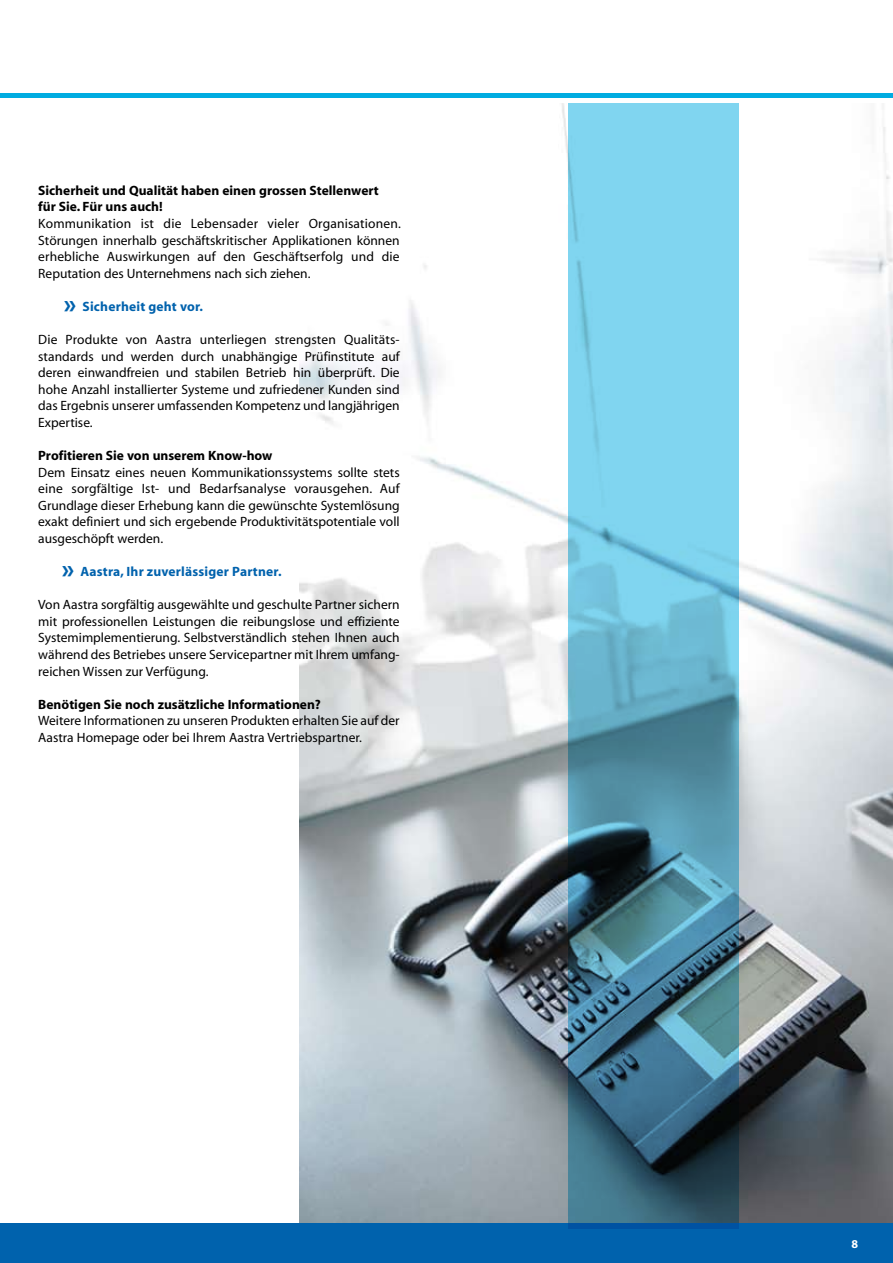
<style>
.page{position:relative;width:893px;height:1263px;background:#fff}
.page>*{position:absolute;margin:0;border:0;box-sizing:border-box;transform-origin:0 0}
.t1{font:13.5px/16.6px "Myriad";color:#000;text-align:justify}
.t2{font:700 13.5px/16.6px "Myriad";color:#000}
.t3{font:700 13.5px "Myriad";letter-spacing:.015em;color:#0062ad}
.t4{font:700 12px "Myriad";color:#fff}
.s1{font-size:27px}
</style>
<div class="page">
<img style="left:299px;top:103px;width:594px;height:1120px">
<div style="left:0;top:1223px;width:893px;height:40px;background:#0062ad"></div>
<svg style="left:569px;top:103px;width:170px;height:1126px"></svg>
<hr style="left:0;top:94px;width:893px;height:4px;background:#00ace1">
<p class="t2" style="left:38px;top:182px;width:342px">Sicherheit und Qualität haben einen grossen Stellenwert für Sie. Für uns auch!</p>
<p class="t1" style="left:38px;top:216px;width:364px">Kommunikation ist die Lebensader vieler Organisationen.<br>Störungen innerhalb geschäftskritischer Applikationen können erhebliche Auswirkungen auf den Geschäftserfolg und die Reputation des Unternehmens nach sich ziehen.</p>
<p class="t3" style="left:64px;top:299px;width:141px"><span class="s1">»</span> Sicherheit geht vor.</p>
<p class="t1" style="left:38px;top:332px;width:363px">Die Produkte von Aastra unterliegen strengsten Qualitäts&shy;standards und werden durch unabhängige Prüfinstitute auf deren einwandfreien und stabilen Betrieb hin überprüft. Die hohe Anzahl installierter Systeme und zufriedener Kunden sind das Ergebnis unserer umfassenden Kompetenz und langjährigen Expertise.</p>
<p class="t2" style="left:38px;top:448px;width:236px">Profitieren Sie von unserem Know-how</p>
<p class="t1" style="left:38px;top:464px;width:363px">Dem Einsatz eines neuen Kommunikationssystems sollte stets eine sorgfältige Ist- und Bedarfsanalyse vorausgehen. Auf Grundlage dieser Erhebung kann die gewünschte Systemlösung exakt definiert und sich ergebende Produktivitätspotentiale voll ausgeschöpft werden.</p>
<p class="t3" style="left:62px;top:565px;width:221px"><span class="s1">»</span> Aastra, Ihr zuverlässiger Partner.</p>
<p class="t1" style="left:38px;top:597px;width:363px">Von Aastra sorgfältig ausgewählte und geschulte Partner sichern mit professionellen Leistungen die reibungslose und effiziente Systemimplementierung. Selbstverständlich stehen Ihnen auch während des Betriebes unsere Servicepartner mit Ihrem umfang&shy;reichen Wissen zur Verfügung.</p>
<p class="t2" style="left:38px;top:696px;width:284px">Benötigen Sie noch zusätzliche Informationen?</p>
<p class="t1" style="left:38px;top:713px;width:363px">Weitere Informationen zu unseren Produkten erhalten Sie auf der<br>Aastra Homepage oder bei Ihrem Aastra Vertriebspartner.</p>
<p class="t4" style="left:851px;top:1238px;width:8px">8</p>
</div>
